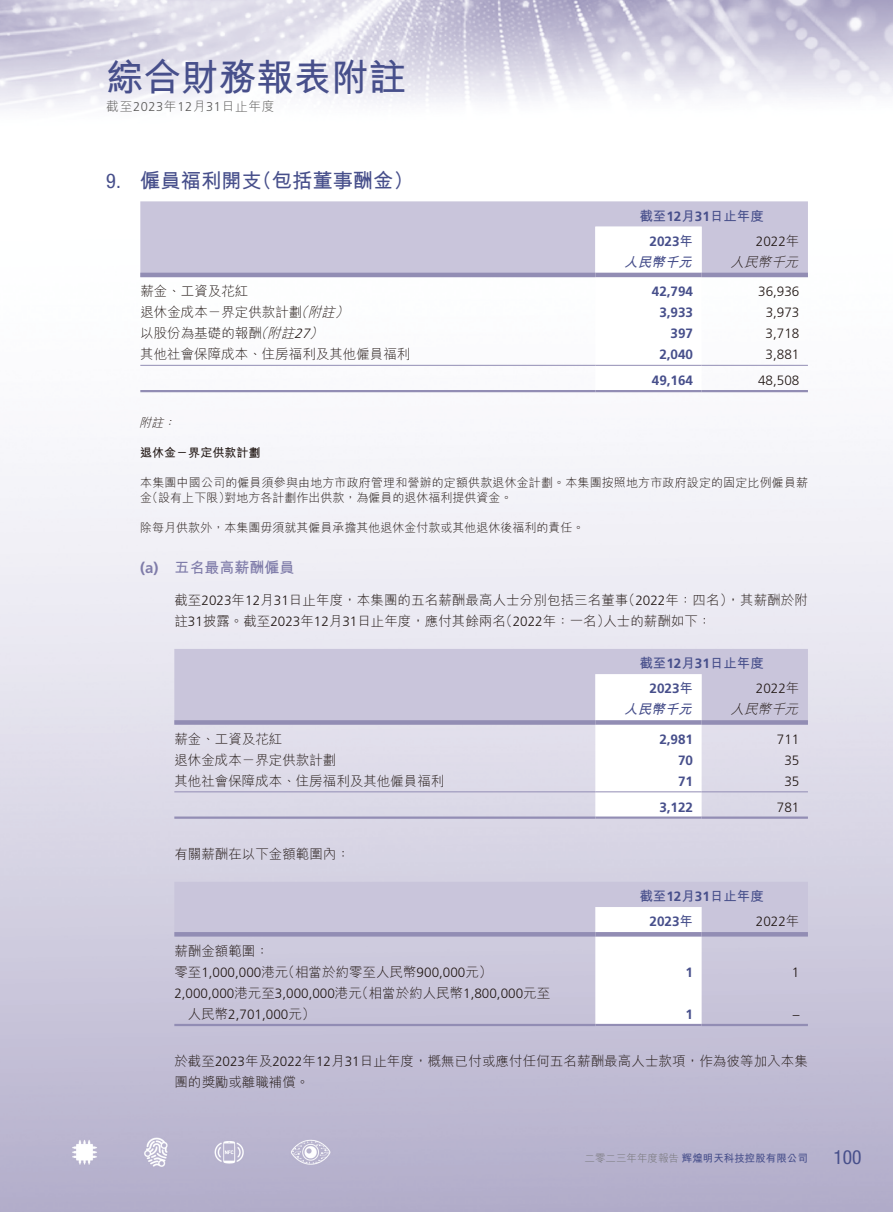
<style>
.page{position:relative;width:893px;height:1212px;background:#fff}
.page>*{position:absolute;margin:0;border:0;box-sizing:border-box;transform-origin:0 0}
.t1{font:700 37.5px "M Hei HK";color:#474f8b}
.t2{font:700 20.25px "M Hei HK";color:#474f8b}
.t3{font:condensed 20.25px "Helvetica Neue LT Std";color:#474f8b}
.t4{font:condensed 19.5px "Helvetica Neue LT Std";color:#474f8b}
.t5{font:700 15px "M Hei HK";color:#7f7ca9}
.t6{font:700 15px "Frutiger LT Std";color:#7f7ca9}
.t7{font:300 13.5px/21px "M Hei HK";color:#231916}
.t8{font:300 13.5px "Frutiger LT Std";color:#231916}
.t9{font:700 13.5px "Frutiger LT Std";color:#474f8b}
.t10{font:700 13.5px "M Hei HK";color:#474f8b}
.t11{font:italic 300 13.5px "M Hei HK";color:#231916}
.t12{font:italic 700 13.5px "M Hei HK";color:#474f8b}
.t13{font:italic 300 13.5px "Frutiger LT Std";color:#231916}
.t14{font:300 12.75px "M Hei HK";letter-spacing:.05em;color:#595857}
.t15{font:300 12px/15px "M Hei HK";color:#231916}
.t16{font:700 12px "M Hei HK";color:#231916}
.t17{font:italic 300 12px "M Hei HK";color:#231916}
.t18{font:700 10.5px "M Hei HKS";color:#474f8b}
.s1{font-family:"Frutiger LT Std"}
.s2{font-family:"M Hei HK"}
.s3{font-style:italic}
.s4{font-family:"M Hei HK";font-weight:300;color:#727272}
</style>
<div class="page">
<img style="left:0;top:0;width:893px;height:1212px">
<div style="left:140px;top:201px;width:668px;height:72px;background:#c9c5db"></div>
<svg style="left:595px;top:227px;width:107px;height:163px"></svg>
<hr style="left:140px;top:273px;width:455px;height:4px;background:#928db4">
<hr style="left:595px;top:273px;width:107px;height:4px;background:#928db4">
<hr style="left:702px;top:273px;width:106px;height:4px;background:#928db4">
<hr style="left:140px;top:365px;width:455px;height:1px;background:#928db4">
<hr style="left:595px;top:365px;width:107px;height:1px;background:#928db4">
<hr style="left:702px;top:365px;width:106px;height:1px;background:#928db4">
<hr style="left:140px;top:390px;width:455px;height:2px;background:#928db4">
<hr style="left:595px;top:390px;width:107px;height:2px;background:#928db4">
<hr style="left:702px;top:390px;width:106px;height:2px;background:#928db4">
<div style="left:174px;top:649px;width:634px;height:71px;background:#c9c5db"></div>
<svg style="left:595px;top:674px;width:107px;height:142px"></svg>
<div style="left:174px;top:720px;width:421px;height:5px;background:#928db4"></div>
<div style="left:595px;top:720px;width:107px;height:5px;background:#928db4"></div>
<div style="left:702px;top:720px;width:106px;height:5px;background:#928db4"></div>
<hr style="left:174px;top:791px;width:421px;height:1px;background:#928db4">
<hr style="left:595px;top:791px;width:107px;height:1px;background:#928db4">
<hr style="left:702px;top:791px;width:106px;height:1px;background:#928db4">
<hr style="left:174px;top:816px;width:421px;height:3px;background:#928db4">
<hr style="left:595px;top:816px;width:107px;height:3px;background:#928db4">
<hr style="left:702px;top:816px;width:106px;height:3px;background:#928db4">
<svg style="left:174px;top:882px;width:634px;height:142px;background:#d0cddf"></svg>
<hr style="left:174px;top:932px;width:421px;height:4px;background:#928db4">
<hr style="left:595px;top:932px;width:107px;height:4px;background:#928db4">
<hr style="left:702px;top:932px;width:106px;height:4px;background:#928db4">
<hr style="left:174px;top:1024px;width:421px;height:2px;background:#928db4">
<hr style="left:595px;top:1024px;width:107px;height:2px;background:#928db4">
<hr style="left:702px;top:1024px;width:106px;height:2px;background:#928db4">
<h1 class="t1" style="left:106px;top:50px;width:301px">綜合財務報表附註</h1>
<p class="t14" style="left:106px;top:100px;width:170px">截至<span class="s1">2023</span>年<span class="s1">12</span>月<span class="s1">31</span>日止年度</p>
<h2 class="t3" style="left:106px;top:169px;width:16px">9.</h2>
<h2 class="t2" style="left:252px;top:166px;width:163px">（包括董事酬金(</h2>
<h2 class="t2" style="left:140px;top:166px;width:123px">僱員福利開支</h2>
<p class="t10" style="left:639px;top:206px;width:126px">截至<span class="s1">12</span>月<span class="s1">31</span>日止年度</p>
<p class="t8" style="left:756px;top:234px;width:45px">2022<span class="s2">年</span></p>
<p class="t9" style="left:650px;top:233px;width:45px">2023<span class="s2">年</span></p>
<p class="t12" style="left:624px;top:252px;width:74px">人民幣千元</p>
<p class="t11" style="left:730px;top:255px;width:73px">人民幣千元</p>
<p class="t7" style="left:140px;top:281px;width:109px">薪金、工資及花紅</p>
<p class="t9" style="left:652px;top:284px;width:43px">42,794</p>
<p class="t8" style="left:758px;top:284px;width:43px">36,936</p>
<p class="t11" style="left:294px;top:306px;width:19px">（</p>
<p class="t11" style="left:335px;top:306px;width:19px">(</p>
<p class="t7" style="left:140px;top:302px;width:199px">退休金成本－界定供款計劃<span class="s3">附註</span></p>
<p class="t9" style="left:659px;top:305px;width:35px">3,933</p>
<p class="t8" style="left:766px;top:305px;width:35px">3,973</p>
<p class="t11" style="left:254px;top:327px;width:19px">（</p>
<p class="t11" style="left:309px;top:327px;width:19px">(</p>
<p class="t7" style="left:140px;top:323px;width:159px">以股份為基礎的報酬<span class="s3">附註</span></p>
<p class="t13" style="left:294px;top:326px;width:21px">27</p>
<p class="t9" style="left:671px;top:326px;width:24px">397</p>
<p class="t8" style="left:766px;top:326px;width:35px">3,718</p>
<p class="t7" style="left:140px;top:344px;width:271px">其他社會保障成本、住房福利及其他僱員福利</p>
<p class="t9" style="left:659px;top:347px;width:35px">2,040</p>
<p class="t8" style="left:766px;top:347px;width:35px">3,881</p>
<p class="t9" style="left:652px;top:372px;width:43px">49,164</p>
<p class="t8" style="left:758px;top:373px;width:43px">48,508</p>
<p class="t17" style="left:139px;top:416px;width:29px">附註</p>
<p class="t16" style="left:140px;top:444px;width:122px">退休金－界定供款計劃</p>
<p class="t15" style="left:224px;top:475px;width:585px;text-indent:-84px">本集團中國公司的僱員須參與由地方市政府管理和營辦的定額供款退休金計劃。本集團按照地方市政府設定的固定比例僱員薪對地方各計劃作出供款，為僱員的退休福利提供資金。</p>
<p class="t17" style="left:163px;top:416px;width:17px">：</p>
<p class="t15" style="left:140px;top:490px;width:92px">（金設有上下限）</p>
<p class="t15" style="left:140px;top:520px;width:446px">除每月供款外，本集團毋須就其僱員承擔其他退休金付款或其他退休後福利的責任。</p>
<p class="t5" style="left:174px;top:557px;width:121px">五名最高薪酬僱員</p>
<p class="t6" style="left:140px;top:559px;width:20px">a( )</p>
<p class="t7" style="left:603px;top:589px;width:109px;text-indent:-429px">截至<span class="s1">2023</span>年<span class="s1">12</span>月<span class="s1">31</span>日止年度，本集團的五名薪酬最高人士分別包括三名董事<br>人士的薪酬如下：</p>
<p class="t7" style="left:622px;top:589px;width:188px">（<span class="s1">2022</span>年：四名，）其薪酬於附</p>
<p class="t7" style="left:174px;top:610px;width:333px">註<span class="s1">31</span>披露。截至<span class="s1">2023</span>年<span class="s1">12</span>月<span class="s1">31</span>日止年度，應付其餘兩名</p>
<p class="t7" style="left:499px;top:610px;width:113px">（<span class="s1">2022</span>年：一名）</p>
<p class="t10" style="left:639px;top:653px;width:126px">截至<span class="s1">12</span>月<span class="s1">31</span>日止年度</p>
<p class="t8" style="left:756px;top:681px;width:45px">2022<span class="s2">年</span></p>
<p class="t9" style="left:650px;top:681px;width:45px">2023<span class="s2">年</span></p>
<p class="t7" style="left:174px;top:728px;width:109px">薪金、工資及花紅</p>
<p class="t7" style="left:174px;top:749px;width:163px">退休金成本－界定供款計劃</p>
<p class="t7" style="left:174px;top:770px;width:271px">其他社會保障成本、住房福利及其他僱員福利</p>
<p class="t7" style="left:174px;top:843px;width:177px">有關薪酬在以下金額範圍內：</p>
<p class="t7" style="left:174px;top:940px;width:96px">薪酬金額範圍：</p>
<p class="t7" style="left:282px;top:961px;width:212px">（相當於約零至人民幣<span class="s1">900,000</span>元(</p>
<p class="t8" style="left:174px;top:964px;width:116px"><span class="s2">零至</span>1,000,000<span class="s2">港元</span></p>
<p class="t7" style="left:355px;top:982px;width:197px">（相當於約人民幣<span class="s1">1,800,000</span>元至</p>
<p class="t8" style="left:174px;top:985px;width:189px">2,000,000<span class="s2">港元至</span>3,000,000<span class="s2">港元</span></p>
<p class="t12" style="left:624px;top:700px;width:74px">人民幣千元</p>
<p class="t11" style="left:730px;top:703px;width:73px">人民幣千元</p>
<p class="t9" style="left:659px;top:731px;width:35px">2,981</p>
<p class="t8" style="left:777px;top:732px;width:24px">711</p>
<p class="t9" style="left:678px;top:752px;width:17px">70</p>
<p class="t8" style="left:784px;top:753px;width:17px">35</p>
<p class="t9" style="left:678px;top:773px;width:17px">71</p>
<p class="t8" style="left:784px;top:774px;width:17px">35</p>
<p class="t9" style="left:659px;top:799px;width:35px">3,122</p>
<p class="t8" style="left:777px;top:799px;width:24px">781</p>
<p class="t10" style="left:639px;top:886px;width:126px">截至<span class="s1">12</span>月<span class="s1">31</span>日止年度</p>
<p class="t8" style="left:756px;top:914px;width:45px">2022<span class="s2">年</span></p>
<p class="t9" style="left:650px;top:914px;width:45px">2023<span class="s2">年</span></p>
<p class="t9" style="left:686px;top:964px;width:9px">1</p>
<p class="t8" style="left:792px;top:964px;width:9px">1</p>
<p class="t8" style="left:188px;top:1006px;width:129px"><span class="s2">人民幣</span>2,701,000<span class="s2">元(</span></p>
<p class="t7" style="left:174px;top:1051px;width:635px">於截至<span class="s1">2023</span>年及<span class="s1">2022</span>年<span class="s1">12</span>月<span class="s1">31</span>日止年度，概無已付或應付任何五名薪酬最高人士款項，作為彼等加入本集團的獎勵或離職補償。</p>
<p class="t9" style="left:686px;top:1006px;width:9px">1</p>
<p class="t8" style="left:793px;top:1006px;width:8px">–</p>
<p class="t18" style="left:584px;top:1150px;width:225px"><span class="s4">二零二三年年度報告</span>輝煌明天科技控股有限公司</p>
<h3 class="t4" style="left:833px;top:1146px;width:30px">100</h3>
</div>
